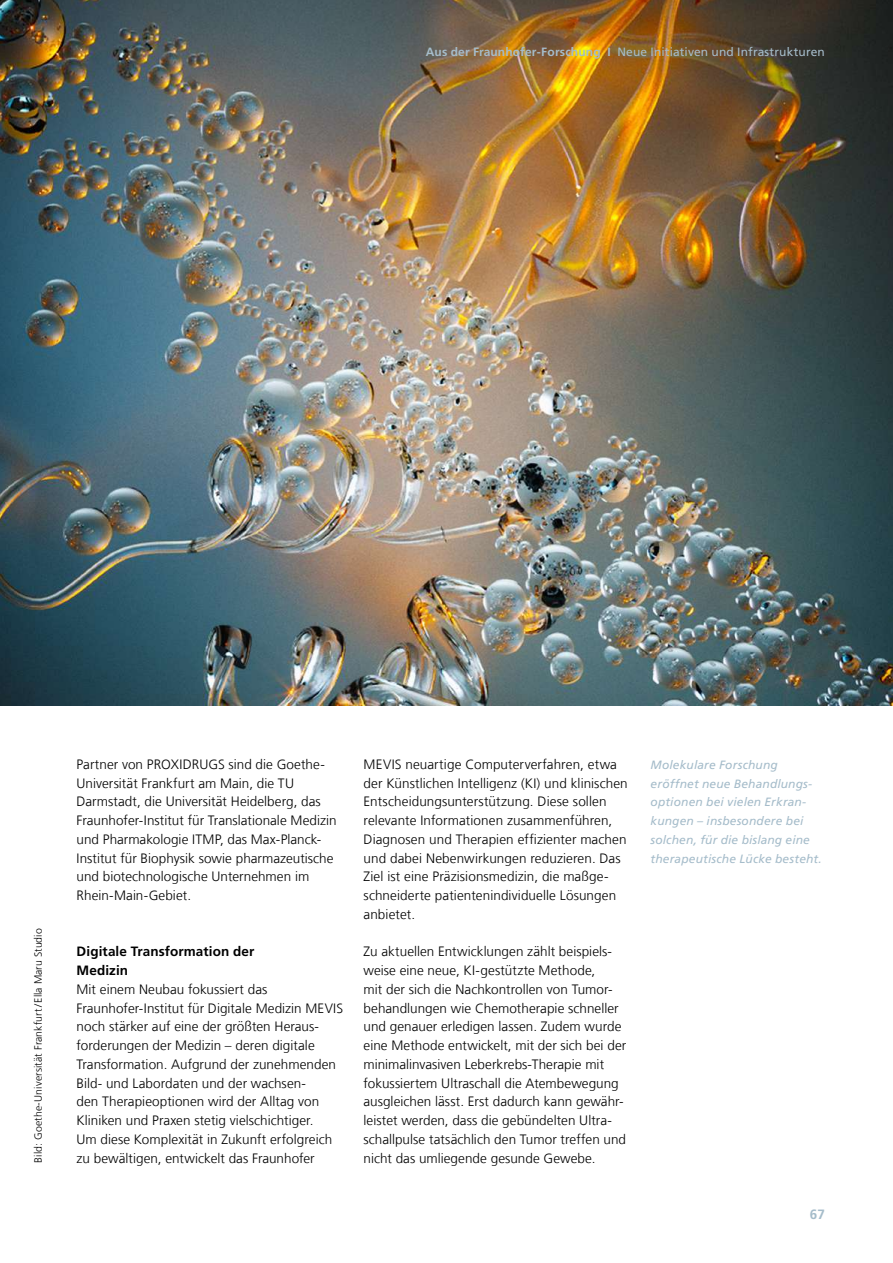
<style>
.page{position:relative;width:893px;height:1263px;background:#fff}
.page>*{position:absolute;margin:0;border:0;box-sizing:border-box;transform-origin:0 0}
.t1{font:300 13.5px/18.8px "Frutiger LT Com";letter-spacing:.005em;color:#000}
.t2{font:700 13.5px/18.8px "Frutiger LT Com";letter-spacing:.01em;color:#000}
.t3{font:700 13.5px "Frutiger LT Com";color:#a5bcca}
.t4{font:italic 12px/18.8px "Frutiger LT Com";letter-spacing:.015em;color:#a5bcca}
.t5{font:12px "Frutiger LT Com";letter-spacing:.01em;color:#a5bcca}
.t6{font:300 10.5px "Frutiger LT Com";letter-spacing:.01em;color:#000}
.s1{font-weight:700}
</style>
<div class="page">
<img style="left:0;top:0;width:893px;height:706px">
<p class="t5" style="left:426px;top:45px;width:401px"><span class="s1">Aus der Fraunhofer-Forschung I</span> Neue Initiativen und Infrastrukturen</p>
<p class="t6" style="left:32px;top:1163px;width:236px;rotate:-90deg">Bild: Goethe-Universität Frankfurt/Ella Maru Studio</p>
<p class="t1" style="left:77px;top:755px;width:261px">Partner von PROXIDRUGS sind die Goethe-Universität Frankfurt am Main, die TU Darmstadt, die Universität Heidelberg, das Fraunhofer-Institut für Translationale Medizin und Pharmakologie ITMP, das Max-Planck-Institut für Biophysik sowie pharmazeutische und biotechnologische Unternehmen im Rhein-Main-Gebiet.</p>
<p class="t2" style="left:77px;top:942px;width:179px">Digitale Transformation der<br>Medizin</p>
<p class="t1" style="left:77px;top:980px;width:268px">Mit einem Neubau fokussiert das Fraunhofer-Institut für Digitale Medizin MEVIS noch stärker auf eine der größten Heraus&shy;forderungen der Medizin – deren digitale Transformation. Aufgrund der zunehmenden Bild- und Labordaten und der wachsen-<br>den Therapieoptionen wird der Alltag von Kliniken und Praxen stetig vielschichtiger.<br>Um diese Komplexität in Zukunft erfolgreich zu bewältigen, entwickelt das Fraunhofer</p>
<p class="t1" style="left:364px;top:755px;width:266px">MEVIS neuartige Computerverfahren, etwa der Künstlichen Intelligenz (KI) und klinischen Entscheidungsunterstützung. Diese sollen relevante Informationen zusammenführen, Diagnosen und Therapien effizienter machen und dabei Nebenwirkungen reduzieren. Das Ziel ist eine Präzisionsmedizin, die maßge&shy;schneiderte patientenindividuelle Lösungen anbietet.</p>
<p class="t1" style="left:364px;top:942px;width:264px">Zu aktuellen Entwicklungen zählt beispiels&shy;weise eine neue, KI-gestützte Methode,<br>mit der sich die Nachkontrollen von Tumor&shy;behandlungen wie Chemotherapie schneller und genauer erledigen lassen. Zudem wurde eine Methode entwickelt, mit der sich bei der minimalinvasiven Leberkrebs-Therapie mit fokussiertem Ultraschall die Atembewegung ausgleichen lässt. Erst dadurch kann gewähr&shy;leistet werden, dass die gebündelten Ultra&shy;schallpulse tatsächlich den Tumor treffen und nicht das umliegende gesunde Gewebe.</p>
<p class="t4" style="left:651px;top:755px;width:173px">Molekulare Forschung eröffnet neue Behandlungs&shy;optionen bei vielen Erkran&shy;kungen – insbesondere bei solchen, für die bislang eine therapeutische Lücke besteht.</p>
<p class="t3" style="left:810px;top:1207px;width:16px">67</p>
</div>
